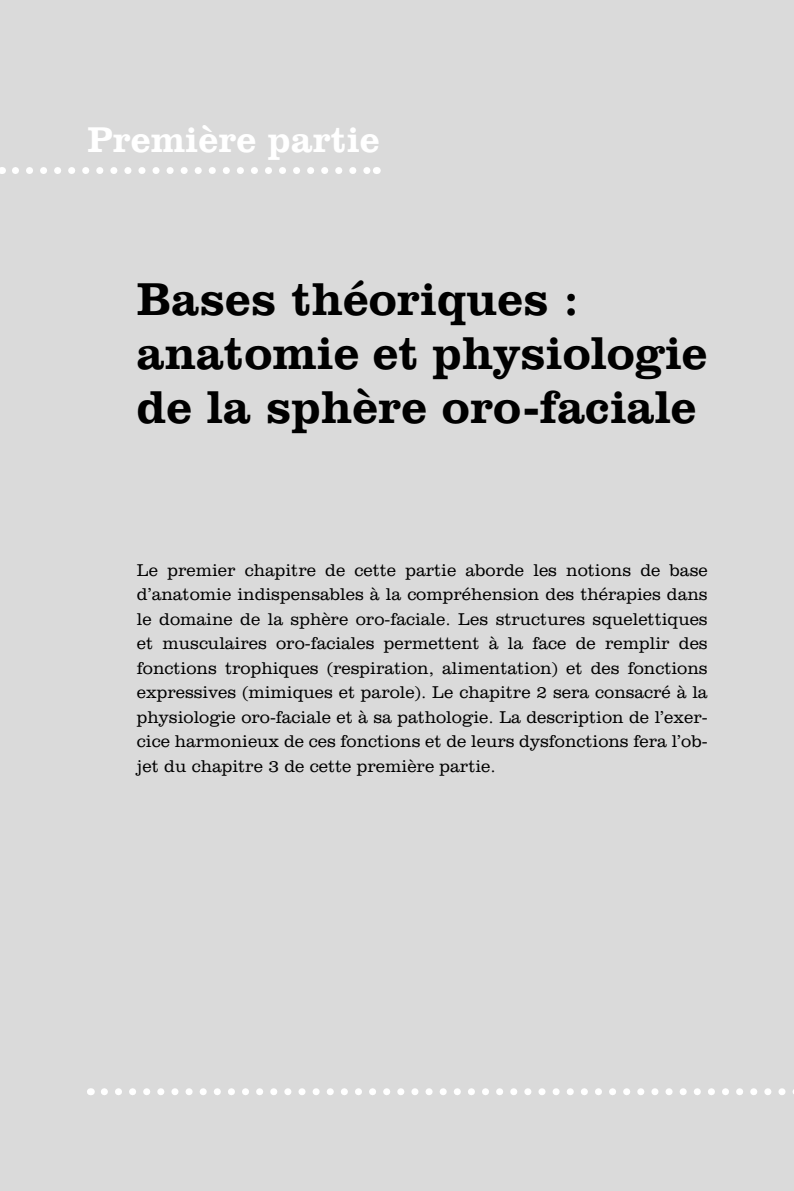
<style>
.page{position:relative;width:794px;height:1191px;background:#fff}
.page>*{position:absolute;margin:0;border:0;box-sizing:border-box;transform-origin:0 0}
.t1{font:800 47.25px/54.2px "Clarendon BT";color:#000}
.t2{font:800 36.75px "Clarendon BT";color:#fff}
.t3{font:300 17.5px/24.5px "Clarendon BT";color:#000;text-align:justify}
</style>
<div class="page">
<div style="left:1px;top:0;width:793px;height:1191px;background:#dadada"></div>
<svg style="left:104px;top:1088px;width:690px;height:7px"></svg>
<svg style="left:15px;top:167px;width:354px;height:7px"></svg>
<h2 class="t2" style="left:87px;top:117px;width:294px">Première partie</h2>
<h1 class="t1" style="left:137px;top:271px;width:572px">Bases théoriques : anatomie et physiologie de la sphère oro-faciale</h1>
<p class="t3" style="left:137px;top:557px;width:572px">Le premier chapitre de cette partie aborde les notions de base d’anatomie indispensables à la compréhension des thérapies dans le domaine de la sphère oro-faciale. Les structures squelettiques et musculaires oro-faciales permettent à la face de remplir des fonctions trophiques (respiration, alimentation) et des fonctions expressives (mimiques et parole). Le chapitre 2 sera consacré à la physiologie oro-faciale et à sa pathologie. La description de l’exer&shy;cice harmonieux de ces fonctions et de leurs dysfonctions fera l’ob&shy;jet du chapitre 3 de cette première partie.</p>
</div>
